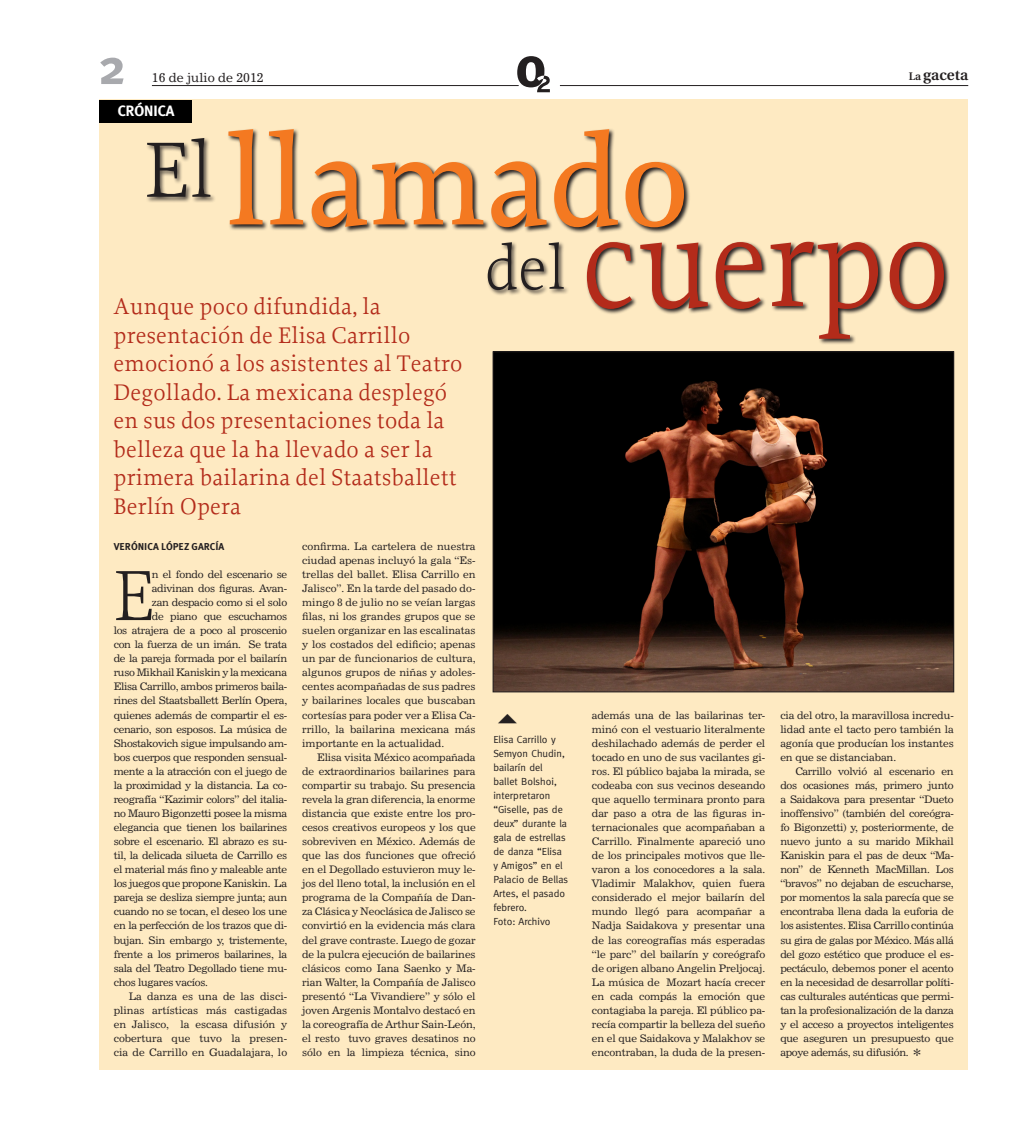
<style>
.page{position:relative;width:1025px;height:1125px;background:#fff}
.page>*{position:absolute;margin:0;border:0;box-sizing:border-box;transform-origin:0 0}
.t1{font:136.88px "Proforma";color:#b32b1a;scale:.93 1}
.t2{font:500 133.25px "Proforma";color:#f47921}
.t3{font:300 82.5px "Proforma";color:#231f20}
.O2_CAPITULAR_4{font:300 74.88px "Proforma";color:#231f20}
.t4{font:300 65.12px "Proforma";color:#231f20}
.t5{font:700 50px "Meta Plus";color:#a8a9ad}
.O2_SUMARIO{font:23.75px/28.5px "Proforma";letter-spacing:.01em;color:#b32b1a}
.t6{font:600 15.12px "Utopia";color:#231f20}
.t7{font:700 15px "Meta";color:#fff}
.t8{font:12.5px "News 702 BT";color:#231f20}
.TEXTO_SANGRIA{font:10.25px/14.1px "News 702 BT";letter-spacing:-.01em;color:#231f20;text-align:justify}
.O2_CAPITULAR_4-2{font:10.25px "News 702 BT";letter-spacing:-.03em;color:#231f20}
.t9{font:10.25px/14px "Meta Normal";color:#231f20}
.CREDITO{font:700 10px "Meta Plus";color:#231f20}
.s1{font-size:11px}
.s2{font-family:"Monotype Sorts"}
</style>
<div class="page">
<svg style="left:517px;top:56px;width:32px;height:36px"></svg>
<hr style="left:152px;top:85px;width:366px;height:1px;background:#231f20">
<hr style="left:559px;top:85px;width:408px;height:1px;background:#231f20">
<div style="left:99px;top:100px;width:868px;height:970px;background:#feeac2"></div>
<div style="left:99px;top:100px;width:93px;height:22px;background:#000"></div>
<div style="left:486px;top:241px;width:84px;height:55px;background:#231f20;opacity:.75"></div>
<div style="left:146px;top:137px;width:71px;height:66px;background:#231f20;opacity:.75"></div>
<svg style="left:228px;top:129px;width:462px;height:104px"></svg>
<svg style="left:586px;top:241px;width:363px;height:103px"></svg>
<img style="left:494px;top:353px;width:457px;height:337px">
<div style="left:492px;top:351px;width:461px;height:341px;border:1px solid #231f20"></div>
<p class="t5" style="left:99px;top:38px;width:29px">2</p>
<p class="t8" style="left:152px;top:70px;width:113px">16 de julio de 2012</p>
<h3 class="t6" style="left:908px;top:66px;width:61px"><span class="s1">La</span> gaceta</h3>
<p class="t7" style="left:118px;top:103px;width:58px">CRÓNICA</p>
<p class="t3" style="left:144px;top:120px;width:70px">El</p>
<p class="t2" style="left:225px;top:99px;width:465px">llamado</p>
<p class="t1" style="left:580px;top:178px;width:398px">cuerpo</p>
<p class="t4" style="left:484px;top:228px;width:83px">del</p>
<p class="O2_SUMARIO" style="left:114px;top:292px;width:350px">Aunque poco difundida, la presentación de Elisa Carrillo emocionó a los asistentes al Teatro<br>Degollado. La mexicana desplegó en sus dos presentaciones toda la belleza que la ha llevado a ser la primera bailarina del Staatsballett<br>Berlín Opera</p>
<p class="CREDITO" style="left:114px;top:541px;width:112px">VERÓNICA LÓPEZ GARCÍA</p>
<p class="O2_CAPITULAR_4" style="left:114px;top:550px;width:42px">E</p>
<p class="O2_CAPITULAR_4-2" style="left:152px;top:568px;width:137px">n el fondo del escenario se</p>
<p class="O2_CAPITULAR_4-2" style="left:152px;top:582px;width:137px">adivinan dos figuras. Avan-</p>
<p class="O2_CAPITULAR_4-2" style="left:152px;top:596px;width:137px">zan despacio como si el solo</p>
<p class="O2_CAPITULAR_4-2" style="left:152px;top:610px;width:137px">de piano que escuchamos</p>
<p class="O2_CAPITULAR_4-2" style="left:114px;top:624px;width:175px">los atrajera de a poco al proscenio</p>
<p class="O2_CAPITULAR_4-2" style="left:114px;top:638px;width:175px">con la fuerza de un imán. Se trata</p>
<p class="O2_CAPITULAR_4-2" style="left:114px;top:652px;width:175px">de la pareja formada por el bailarín</p>
<p class="O2_CAPITULAR_4-2" style="left:114px;top:666px;width:175px">ruso Mikhail Kaniskin y la mexicana</p>
<p class="O2_CAPITULAR_4-2" style="left:114px;top:680px;width:175px">Elisa Carrillo, ambos primeros baila-</p>
<p class="O2_CAPITULAR_4-2" style="left:114px;top:694px;width:175px">rines del Staatsballett Berlín Opera,</p>
<p class="O2_CAPITULAR_4-2" style="left:114px;top:709px;width:175px">quienes además de compartir el es-</p>
<p class="O2_CAPITULAR_4-2" style="left:114px;top:723px;width:175px">cenario, son esposos. La música de</p>
<p class="O2_CAPITULAR_4-2" style="left:114px;top:737px;width:175px">Shostakovich sigue impulsando am-</p>
<p class="O2_CAPITULAR_4-2" style="left:114px;top:751px;width:175px">bos cuerpos que responden sensual-</p>
<p class="O2_CAPITULAR_4-2" style="left:114px;top:765px;width:175px">mente a la atracción con el juego de</p>
<p class="O2_CAPITULAR_4-2" style="left:114px;top:779px;width:175px">la proximidad y la distancia. La co-</p>
<p class="O2_CAPITULAR_4-2" style="left:114px;top:793px;width:175px">reografía “Kazimir colors” del italia-</p>
<p class="O2_CAPITULAR_4-2" style="left:114px;top:807px;width:175px">no Mauro Bigonzetti posee la misma</p>
<p class="O2_CAPITULAR_4-2" style="left:114px;top:821px;width:175px">elegancia que tienen los bailarines</p>
<p class="O2_CAPITULAR_4-2" style="left:114px;top:835px;width:175px">sobre el escenario. El abrazo es su-</p>
<p class="O2_CAPITULAR_4-2" style="left:114px;top:849px;width:175px">til, la delicada silueta de Carrillo es</p>
<p class="O2_CAPITULAR_4-2" style="left:114px;top:863px;width:175px">el material más fino y maleable ante</p>
<p class="O2_CAPITULAR_4-2" style="left:114px;top:877px;width:175px">los juegos que propone Kaniskin. La</p>
<p class="O2_CAPITULAR_4-2" style="left:114px;top:891px;width:175px">pareja se desliza siempre junta; aun</p>
<p class="O2_CAPITULAR_4-2" style="left:114px;top:905px;width:175px">cuando no se tocan, el deseo los une</p>
<p class="O2_CAPITULAR_4-2" style="left:114px;top:919px;width:175px">en la perfección de los trazos que di-</p>
<p class="O2_CAPITULAR_4-2" style="left:114px;top:934px;width:175px">bujan. Sin embargo y, tristemente,</p>
<p class="O2_CAPITULAR_4-2" style="left:114px;top:948px;width:175px">frente a los primeros bailarines, la</p>
<p class="O2_CAPITULAR_4-2" style="left:114px;top:962px;width:175px">sala del Teatro Degollado tiene mu-</p>
<p class="O2_CAPITULAR_4-2" style="left:114px;top:976px;width:96px">chos lugares vacíos.</p>
<p class="TEXTO_SANGRIA" style="left:114px;top:989px;width:175px;text-indent:15px">La danza es una de las disci&shy;plinas artísticas más castigadas en Jalisco, la escasa difusión y cobertura que tuvo la presen&shy;cia de Carrillo en Guadalajara, lo</p>
<p class="TEXTO_SANGRIA" style="left:302px;top:539px;width:175px">confirma. La cartelera de nuestra ciudad apenas incluyó la gala “Es&shy;trellas del ballet. Elisa Carrillo en Jalisco”. En la tarde del pasado do&shy;mingo 8 de julio no se veían largas filas, ni los grandes grupos que se suelen organizar en las escalinatas y los costados del edificio; apenas un par de funcionarios de cultura, algunos grupos de niñas y adoles&shy;centes acompañadas de sus padres y bailarines locales que buscaban cortesías para poder ver a Elisa Ca&shy;rrillo, la bailarina mexicana más importante en la actualidad.</p>
<p class="TEXTO_SANGRIA" style="left:302px;top:750px;width:175px;text-indent:15px">Elisa visita México acompañada de extraordinarios bailarines para compartir su trabajo. Su presencia revela la gran diferencia, la enorme distancia que existe entre los pro&shy;cesos creativos europeos y los que sobreviven en México. Además de que las dos funciones que ofreció en el Degollado estuvieron muy le&shy;jos del lleno total, la inclusión en el programa de la Compañía de Dan&shy;za Clásica y Neoclásica de Jalisco se convirtió en la evidencia más clara del grave contraste. Luego de gozar de la pulcra ejecución de bailarines clásicos como Iana Saenko y Ma&shy;rian Walter, la Compañía de Jalisco presentó “La Vivandiere” y sólo el joven Argenis Montalvo destacó en la coreografía de Arthur Sain-León, el resto tuvo graves desatinos no sólo en la limpieza técnica, sino</p>
<p class="t9" style="left:493px;top:732px;width:76px">Elisa Carrillo y<br>Semyon Chudin, bailarín del ballet Bolshoi, interpretaron “Giselle, pas de deux” durante la gala de estrellas de danza “Elisa y Amigos” en el<br>Palacio de Bellas<br>Artes, el pasado febrero.</p>
<p class="t9" style="left:493px;top:915px;width:59px">Foto: Archivo</p>
<p class="TEXTO_SANGRIA" style="left:591px;top:708px;width:175px">además una de las bailarinas ter&shy;minó con el vestuario literalmente deshilachado además de perder el tocado en uno de sus vacilantes gi&shy;ros. El público bajaba la mirada, se codeaba con sus vecinos deseando que aquello terminara pronto para dar paso a otra de las figuras in&shy;ternacionales que acompañaban a Carrillo. Finalmente apareció uno de los principales motivos que lle&shy;varon a los conocedores a la sala.<br>Vladimir Malakhov, quien fuera considerado el mejor bailarín del mundo llegó para acompañar a Nadja Saidakova y presentar una de las coreografías más esperadas “le parc” del bailarín y coreógrafo de origen albano Angelin Preljocaj.<br>La música de Mozart hacía crecer en cada compás la emoción que contagiaba la pareja. El público pa&shy;recía compartir la belleza del sueño en el que Saidakova y Malakhov se encontraban, la duda de la presen-</p>
<p class="TEXTO_SANGRIA" style="left:780px;top:708px;width:175px">cia del otro, la maravillosa incredu&shy;lidad ante el tacto pero también la agonía que producían los instantes en que se distanciaban.</p>
<p class="TEXTO_SANGRIA" style="left:780px;top:764px;width:175px;text-indent:15px">Carrillo volvió al escenario en dos ocasiones más, primero junto a Saidakova para presentar “Dueto inoffensivo” (también del coreógra&shy;fo Bigonzetti) y, posteriormente, de nuevo junto a su marido Mikhail Kaniskin para el pas de deux “Ma&shy;non” de Kenneth MacMillan. Los “bravos” no dejaban de escucharse, por momentos la sala parecía que se encontraba llena dada la euforia de los asistentes. Elisa Carrillo continúa su gira de galas por México. Más allá del gozo estético que produce el es&shy;pectáculo, debemos poner el acento en la necesidad de desarrollar políti&shy;cas culturales auténticas que permi&shy;tan la profesionalización de la danza y el acceso a proyectos inteligentes que aseguren un presupuesto que apoye además, su difusión. <span class="s2">[</span></p>
</div>
